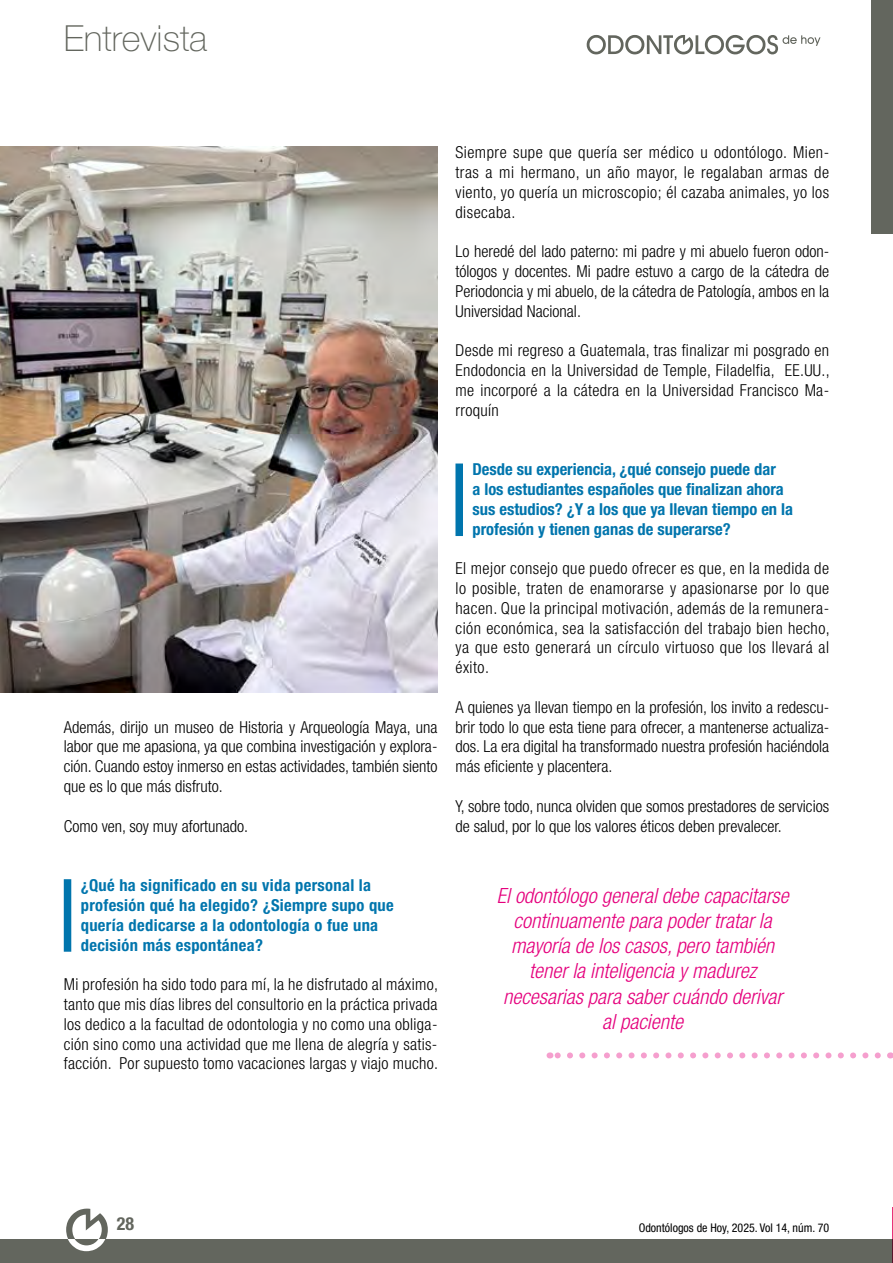
<style>
.page{position:relative;width:893px;height:1263px;background:#fff}
.page>*{position:absolute;margin:0;border:0;box-sizing:border-box;transform-origin:0 0}
.t1{font:100 36px "Helvetica Neue LT Std";color:#63665e}
.t2{font:italic 300 condensed 21px/25.2px "Helvetica Neue LT Std";color:#e5007d;text-align:center}
.t3{font:700 condensed 18px "Helvetica Neue LT Std";color:#63665e}
.t4{font:300 condensed 16.5px/19.8px "Helvetica Neue LT Std";color:#000;text-align:justify}
.t5{font:700 condensed 16.5px/19.8px "Helvetica Neue LT Std";color:#0075ad}
.t6{font:700 condensed 16.5px/19.8px "Helvetica Neue LT Std";letter-spacing:.02em;color:#0075ad}
.t7{font:condensed 12px "Helvetica Neue LT Std";color:#000}
</style>
<div class="page">
<div style="left:872px;top:0;width:21px;height:233px;background:#63665e"></div>
<svg style="left:587px;top:35px;width:233px;height:19px"></svg>
<div style="left:0;top:1239px;width:893px;height:24px;background:#63665e"></div>
<svg style="left:66px;top:1208px;width:42px;height:43px"></svg>
<svg style="left:556px;top:1052px;width:322px;height:6px"></svg>
<img style="left:0;top:147px;width:437px;height:545px">
<div style="left:64px;top:879px;width:7px;height:73px;background:#0075ad"></div>
<div style="left:455px;top:463px;width:8px;height:73px;background:#0075ad"></div>
<hr style="left:892px;top:1207px;width:1px;height:56px;background:#e83279">
<h1 class="t1" style="left:64px;top:18px;width:145px">Entrevista</h1>
<p class="t4" style="left:64px;top:717px;width:375px">Además, dirijo un museo de Historia y Arqueología Maya, una labor que me apasiona, ya que combina investigación y explora&shy;ción. Cuando estoy inmerso en estas actividades, también siento que es lo que más disfruto.</p>
<p class="t4" style="left:64px;top:816px;width:186px">Como ven, soy muy afortunado.</p>
<p class="t6" style="left:81px;top:875px;width:315px">¿Qué ha significado en su vida personal la profesión qué ha elegido? ¿Siempre supo que quería dedicarse a la odontología o fue una decisión más espontánea?</p>
<p class="t4" style="left:64px;top:974px;width:376px">Mi profesión ha sido todo para mí, la he disfrutado al máximo, tanto que mis días libres del consultorio en la práctica privada los dedico a la facultad de odontologia y no como una obliga&shy;ción sino como una actividad que me llena de alegría y satis&shy;facción. Por supuesto tomo vacaciones largas y viajo mucho.</p>
<p class="t4" style="left:455px;top:143px;width:375px">Siempre supe que quería ser médico u odontólogo. Mien&shy;tras a mi hermano, un año mayor, le regalaban armas de viento, yo quería un microscopio; él cazaba animales, yo los disecaba.</p>
<p class="t4" style="left:455px;top:242px;width:375px">Lo heredé del lado paterno: mi padre y mi abuelo fueron odon&shy;tólogos y docentes. Mi padre estuvo a cargo de la cátedra de Periodoncia y mi abuelo, de la cátedra de Patología, ambos en la Universidad Nacional.</p>
<p class="t4" style="left:455px;top:341px;width:376px">Desde mi regreso a Guatemala, tras finalizar mi posgrado en Endodoncia en la Universidad de Temple, Filadelfia, EE.UU., me incorporé a la cátedra en la Universidad Francisco Ma&shy;rroquín</p>
<p class="t5" style="left:472px;top:459px;width:322px">Desde su experiencia, ¿qué consejo puede dar<br>a los estudiantes españoles que finalizan ahora sus estudios? ¿Y a los que ya llevan tiempo en la profesión y tienen ganas de superarse?</p>
<p class="t4" style="left:455px;top:558px;width:376px">El mejor consejo que puedo ofrecer es que, en la medida de lo posible, traten de enamorarse y apasionarse por lo que hacen. Que la principal motivación, además de la remunera&shy;ción económica, sea la satisfacción del trabajo bien hecho, ya que esto generará un círculo virtuoso que los llevará al éxito.</p>
<p class="t4" style="left:455px;top:697px;width:375px">A quienes ya llevan tiempo en la profesión, los invito a redescu&shy;brir todo lo que esta tiene para ofrecer, a mantenerse actualiza&shy;dos. La era digital ha transformado nuestra profesión haciéndola más eficiente y placentera.</p>
<p class="t4" style="left:455px;top:796px;width:375px">Y, sobre todo, nunca olviden que somos prestadores de servicios de salud, por lo que los valores éticos deben prevalecer.</p>
<p class="t2" style="left:497px;top:883px;width:293px">El odontólogo general debe capacitarse continuamente para poder tratar la mayoría de los casos, pero también tener la inteligencia y madurez necesarias para saber cuándo derivar al paciente</p>
<p class="t3" style="left:117px;top:1213px;width:19px">28</p>
<p class="t7" style="left:639px;top:1221px;width:192px">Odontólogos de Hoy, 2025. Vol 14, núm. 70</p>
</div>
